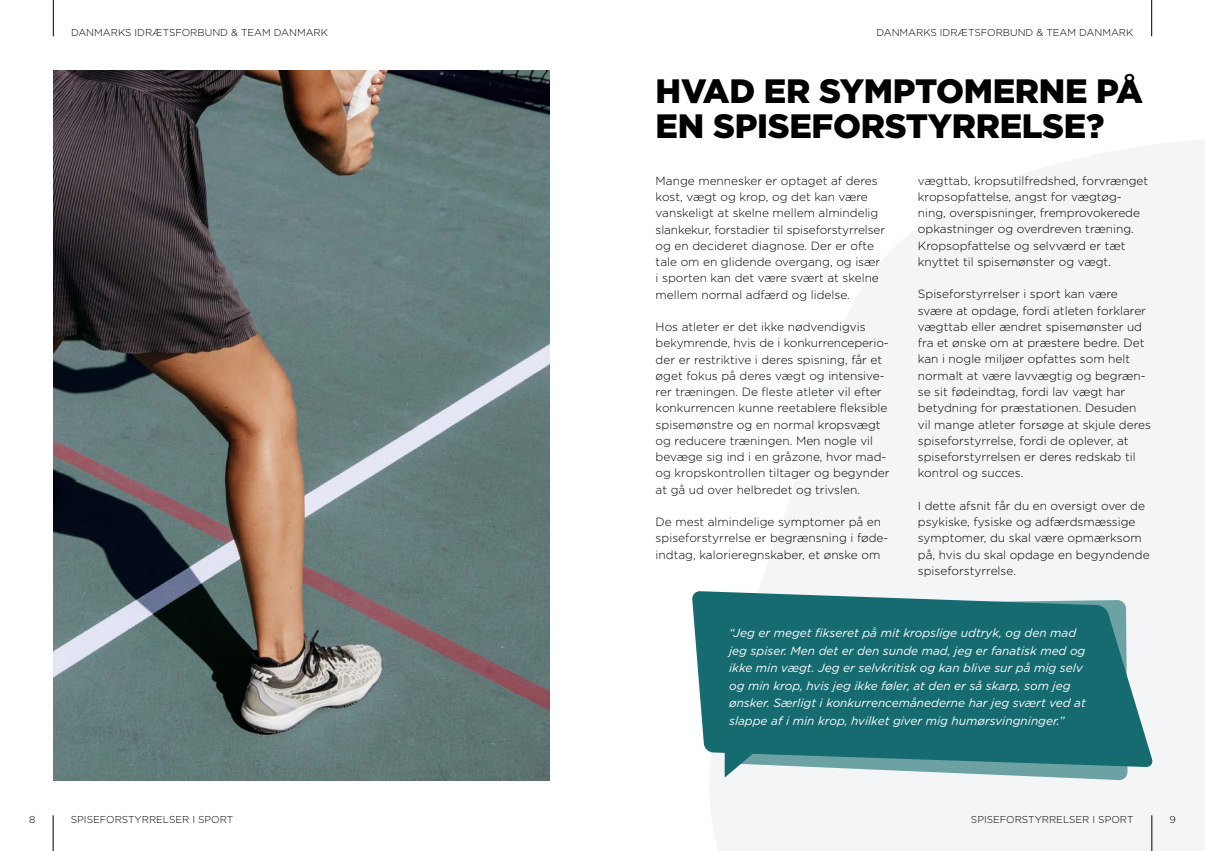
<style>
.page{position:relative;width:1205px;height:851px;background:#fff}
.page>*{position:absolute;margin:0;border:0;box-sizing:border-box;transform-origin:0 0}
.t1{font:900 33.75px/35px "Gotham";letter-spacing:-.01em;color:#000}
.t2{font:300 11.88px/16.2px "Gotham";color:#000}
.t3{font:italic 11.88px/17.5px "Gotham";color:#fff}
.t4{font:300 10px "Gotham";color:#000}
</style>
<div class="page">
<svg style="left:710px;top:140px;width:495px;height:710px;fill:#f3f5f6"></svg>
<img style="left:53px;top:71px;width:496px;height:709px">
<svg style="left:692px;top:591px;width:461px;height:176px"></svg>
<svg style="left:725px;top:600px;width:402px;height:180px;fill:#156b70"></svg>
<hr style="left:1151px;top:0;width:1px;height:36px;background:#000">
<hr style="left:1151px;top:815px;width:1px;height:35px;background:#000">
<hr style="left:53px;top:815px;width:1px;height:35px;background:#000">
<hr style="left:53px;top:0;width:1px;height:36px;background:#000">
<p class="t4" style="left:71px;top:26px;width:258px">DANMARKS IDRÆTSFORBUND &amp; TEAM DANMARK</p>
<p class="t4" style="left:876px;top:26px;width:258px">DANMARKS IDRÆTSFORBUND &amp; TEAM DANMARK</p>
<h1 class="t1" style="left:656px;top:74px;width:489px">HVAD ER SYMPTOMERNE PÅ<br>EN SPISEFORSTYRRELSE?</h1>
<p class="t2" style="left:656px;top:172px;width:231px">Mange mennesker er optaget af deres kost, vægt og krop, og det kan være vanskeligt at skelne mellem almindelig slankekur, forstadier til spiseforstyrrelser og en decideret diagnose. Der er ofte tale om en glidende overgang, og især i sporten kan det være svært at skelne mellem normal adfærd og lidelse.</p>
<p class="t2" style="left:656px;top:318px;width:235px">Hos atleter er det ikke nødvendigvis bekymrende, hvis de i konkurrenceperio&shy;der er restriktive i deres spisning, får et øget fokus på deres vægt og intensive&shy;rer træningen. De fleste atleter vil efter konkurrencen kunne reetablere fleksible spisemønstre og en normal kropsvægt og reducere træningen. Men nogle vil bevæge sig ind i en gråzone, hvor mad&shy;og kropskontrollen tiltager og begynder at gå ud over helbredet og trivslen.</p>
<p class="t2" style="left:656px;top:513px;width:234px">De mest almindelige symptomer på en spiseforstyrrelse er begrænsning i føde&shy;indtag, kalorieregnskaber, et ønske om</p>
<p class="t2" style="left:918px;top:172px;width:232px">vægttab, kropsutilfredshed, forvrænget kropsopfattelse, angst for vægtøg&shy;ning, overspisninger, fremprovokerede opkastninger og overdreven træning.<br>Kropsopfattelse og selvværd er tæt knyttet til spisemønster og vægt.</p>
<p class="t2" style="left:918px;top:286px;width:235px">Spiseforstyrrelser i sport kan være svære at opdage, fordi atleten forklarer vægttab eller ændret spisemønster ud fra et ønske om at præstere bedre. Det kan i nogle miljøer opfattes som helt normalt at være lavvægtig og begræn&shy;se sit fødeindtag, fordi lav vægt har betydning for præstationen. Desuden vil mange atleter forsøge at skjule deres spiseforstyrrelse, fordi de oplever, at spiseforstyrrelsen er deres redskab til kontrol og succes.</p>
<p class="t2" style="left:918px;top:497px;width:233px">I dette afsnit får du en oversigt over de psykiske, fysiske og adfærdsmæssige symptomer, du skal være opmærksom på, hvis du skal opdage en begyndende spiseforstyrrelse.</p>
<p class="t3" style="left:729px;top:623px;width:358px">“Jeg er meget fikseret på mit kropslige udtryk, og den mad jeg spiser. Men det er den sunde mad, jeg er fanatisk med og ikke min vægt. Jeg er selvkritisk og kan blive sur på mig selv og min krop, hvis jeg ikke føler, at den er så skarp, som jeg ønsker. Særligt i konkurrencemånederne har jeg svært ved at slappe af i min krop, hvilket giver mig humørsvingninger.”</p>
<p class="t4" style="left:29px;top:813px;width:8px">8</p>
<p class="t4" style="left:71px;top:813px;width:164px">SPISEFORSTYRRELSER I SPORT</p>
<p class="t4" style="left:971px;top:813px;width:164px">SPISEFORSTYRRELSER I SPORT</p>
<p class="t4" style="left:1169px;top:813px;width:8px">9</p>
</div>
